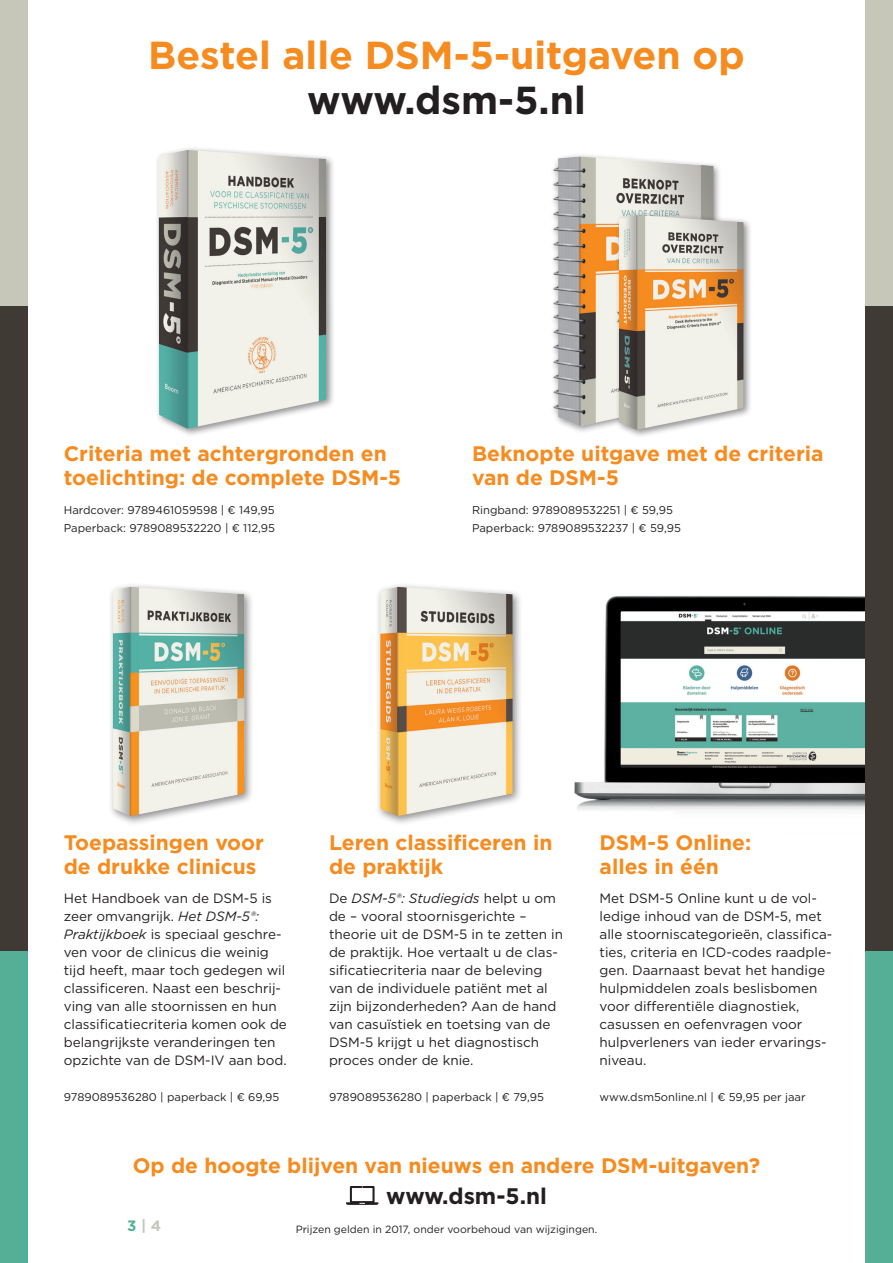
<style>
.page{position:relative;width:893px;height:1263px;background:#fff}
.page>*{position:absolute;margin:0;border:0;box-sizing:border-box;transform-origin:0 0}
.t1{font:700 39px "Gotham";color:#f68b1f}
.t2{font:700 39px "Gotham";color:#231f20}
.t3{font:700 22.5px "Gotham";color:#231f20}
.t4{font:700 21px/24px "Gotham";color:#f68b1f}
.t5{font:700 15px "Gotham";color:#c7c7b9}
.t6{font:13.5px/18px "Gotham";color:#231f20}
.t7{font:11.25px/18px "Gotham";color:#231f20}
.t8{font:10.5px "Gotham";color:#231f20}
.s1{font-style:italic}
.s2{color:#54af96}
</style>
<div class="page">
<img style="left:574px;top:595px;width:291px;height:215px">
<div style="left:108px;top:582px;width:147px;height:244px;background:#231f20;opacity:.5"></div>
<img style="left:113px;top:587px;width:131px;height:229px">
<div style="left:376px;top:582px;width:147px;height:244px;background:#231f20;opacity:.5"></div>
<img style="left:380px;top:587px;width:133px;height:229px">
<div style="left:154px;top:146px;width:181px;height:292px;background:#231f20;opacity:.5"></div>
<img style="left:159px;top:150px;width:167px;height:279px">
<img style="left:553px;top:155px;width:167px;height:277px">
<div style="left:615px;top:211px;width:137px;height:227px;background:#231f20;opacity:.5"></div>
<img style="left:619px;top:215px;width:124px;height:215px">
<svg style="left:346px;top:1186px;width:32px;height:19px"></svg>
<div style="left:865px;top:950px;width:28px;height:313px;background:#54af96"></div>
<div style="left:865px;top:0;width:28px;height:306px;background:#c7c7b9"></div>
<div style="left:865px;top:306px;width:28px;height:644px;background:#403a34"></div>
<div style="left:0;top:950px;width:28px;height:313px;background:#54af96"></div>
<div style="left:0;top:0;width:28px;height:306px;background:#c7c7b9"></div>
<div style="left:0;top:306px;width:28px;height:644px;background:#403a34"></div>
<h1 class="t1" style="left:148px;top:30px;width:598px">Bestel alle DSM-5-uitgaven op</h1>
<h1 class="t2" style="left:307px;top:75px;width:280px">www.dsm-5.nl</h1>
<h3 class="t4" style="left:64px;top:441px;width:339px">Criteria met achtergronden en toelichting: de complete DSM-5</h3>
<p class="t7" style="left:64px;top:500px;width:213px">Hardcover: 9789461059598 | € 149,95<br>Paperback: 9789089532220 | € 112,95</p>
<h3 class="t4" style="left:472px;top:441px;width:353px">Beknopte uitgave met de criteria van de DSM-5</h3>
<p class="t7" style="left:472px;top:500px;width:210px">Ringband: 9789089532251 | € 59,95<br>Paperback: 9789089532237 | € 59,95</p>
<h3 class="t4" style="left:64px;top:830px;width:202px">Toepassingen voor de drukke clinicus</h3>
<p class="t6" style="left:64px;top:888px;width:225px">Het Handboek van de DSM-5 is zeer omvangrijk. <span class="s1">Het DSM-5®:<br>Praktijkboek</span> is speciaal geschre&shy;ven voor de clinicus die weinig tijd heeft, maar toch gedegen wil classificeren. Naast een beschrij&shy;ving van alle stoornissen en hun classificatiecriteria komen ook de belangrijkste veranderingen ten opzichte van de DSM-IV aan bod.</p>
<p class="t7" style="left:64px;top:1087px;width:217px">9789089536280 | paperback | € 69,95</p>
<h3 class="t4" style="left:329px;top:830px;width:225px">Leren classificeren in de praktijk</h3>
<p class="t6" style="left:329px;top:888px;width:235px">De <span class="s1">DSM-5®: Studiegids</span> helpt u om de – vooral stoornisgerichte – theorie uit de DSM-5 in te zetten in de praktijk. Hoe vertaalt u de clas&shy;sificatiecriteria naar de beleving van de individuele patiënt met al zijn bijzonderheden? Aan de hand van casuïstiek en toetsing van de<br>DSM-5 krijgt u het diagnostisch proces onder de knie.</p>
<p class="t7" style="left:329px;top:1087px;width:216px">9789089536280 | paperback | € 79,95</p>
<h3 class="t4" style="left:600px;top:830px;width:153px">DSM-5 Online: alles in één</h3>
<p class="t6" style="left:600px;top:888px;width:234px">Met DSM-5 Online kunt u de vol&shy;ledige inhoud van de DSM-5, met alle stoorniscategorieën, classifica&shy;ties, criteria en ICD-codes raadple&shy;gen. Daarnaast bevat het handige hulpmiddelen zoals beslisbomen voor differentiële diagnostiek, casussen en oefenvragen voor hulpverleners van ieder ervarings&shy;niveau.</p>
<p class="t7" style="left:600px;top:1087px;width:208px">www.dsm5online.nl | € 59,95 per jaar</p>
<h3 class="t4" style="left:133px;top:1153px;width:629px">Op de hoogte blijven van nieuws en andere DSM-uitgaven?</h3>
<h2 class="t3" style="left:386px;top:1181px;width:162px">www.dsm-5.nl</h2>
<p class="t5" style="left:127px;top:1216px;width:35px"><span class="s2">3</span> | 4</p>
<p class="t8" style="left:296px;top:1223px;width:303px">Prijzen gelden in 2017, onder voorbehoud van wijzigingen.</p>
</div>
